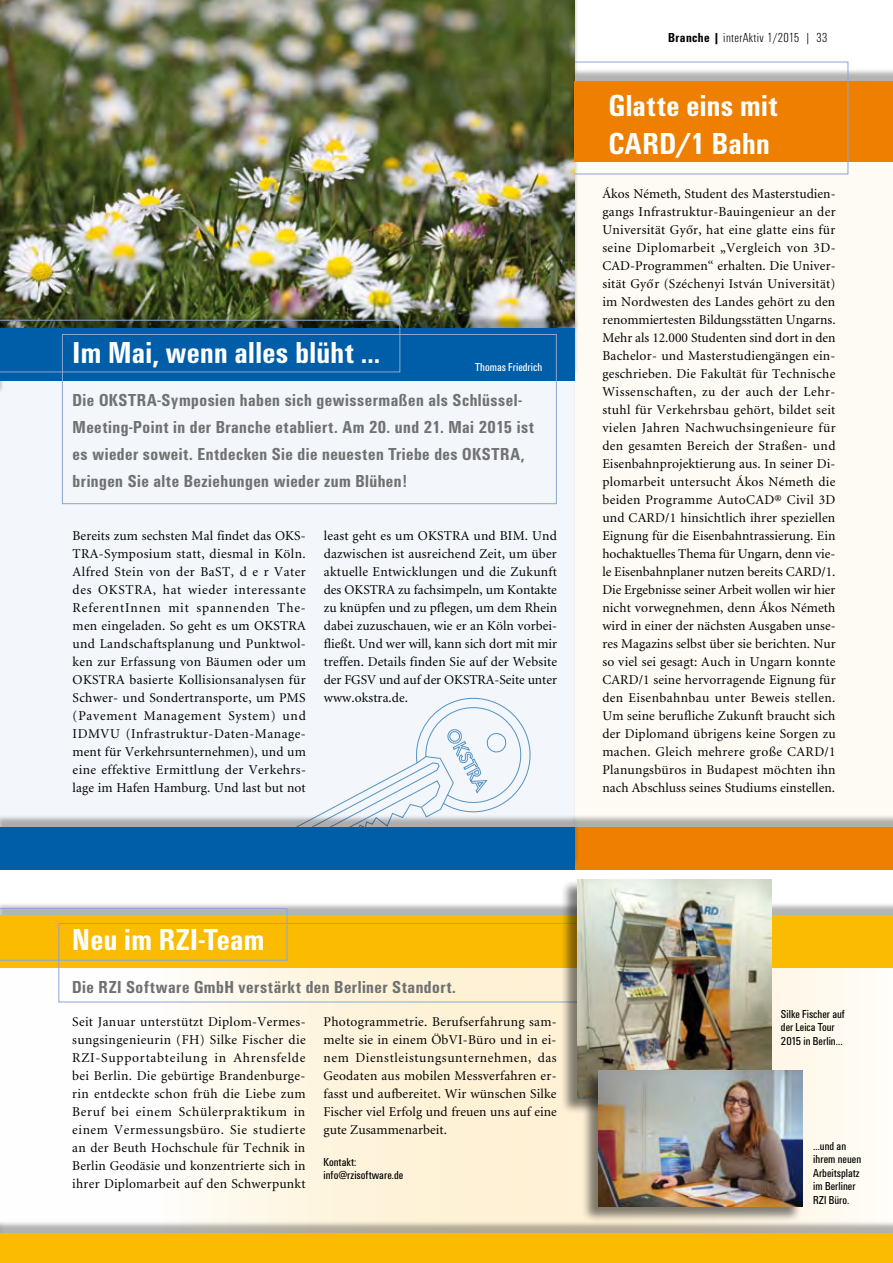
<style>
.page{position:relative;width:893px;height:1263px;background:#fff}
.page>*{position:absolute;margin:0;border:0;box-sizing:border-box;transform-origin:0 0}
.t1{font:700 condensed 31.5px/37.8px "Unitus T";letter-spacing:.01em;color:#fff}
.t2{font:700 condensed 18px/27px "Unitus T";letter-spacing:.025em;color:#707172}
.t3{font:13.5px/18px "Minion";letter-spacing:.02em;color:#000;text-align:justify}
.t4{font:300 condensed 13.5px "Unitus T";letter-spacing:.025em;color:#000}
.t5{font:condensed 12px/13.5px "Unitus T";color:#000}
.t6{font:condensed 12px "Unitus T";color:#fff}
.s1{font-weight:700}
</style>
<div class="page">
<svg style="left:58px;top:968px;width:802px;height:252px"></svg>
<div style="left:575px;top:90px;width:318px;height:763px;background:#fefaf4"></div>
<div style="left:0;top:0;width:575px;height:846px;background:#f3f6fa"></div>
<img style="left:0;top:0;width:575px;height:315px">
<hr style="left:0;top:332px;width:4px;height:62px;background:#000;opacity:.3">
<div style="left:0;top:1220px;width:893px;height:43px;background:#000;opacity:.3"></div>
<div style="left:0;top:1233px;width:893px;height:30px;background:#fabb00"></div>
<div style="left:0;top:315px;width:579px;height:62px;background:#000;opacity:.3"></div>
<div style="left:0;top:328px;width:575px;height:53px;background:#005ea8"></div>
<div style="left:0;top:320px;width:400px;height:52px;border:1px solid #8ca6d2"></div>
<div style="left:62px;top:334px;width:495px;height:170px;border:1px solid #8ca6d2"></div>
<div style="left:570px;top:814px;width:323px;height:52px;background:#000;opacity:.3"></div>
<div style="left:575px;top:827px;width:318px;height:43px;background:#ee7f00"></div>
<div style="left:570px;top:68px;width:323px;height:90px;background:#000;opacity:.3"></div>
<div style="left:575px;top:81px;width:318px;height:81px;background:#ee7f00"></div>
<div style="left:574px;top:62px;width:274px;height:112px;border:1px solid #8ca6d2"></div>
<svg style="left:320px;top:697px;width:211px;height:117px"></svg>
<div style="left:0;top:814px;width:579px;height:52px;background:#000;opacity:.3"></div>
<div style="left:0;top:827px;width:575px;height:43px;background:#005ea8"></div>
<div style="left:0;top:902px;width:893px;height:62px;background:#000;opacity:.3"></div>
<div style="left:0;top:915px;width:893px;height:53px;background:#fabb00"></div>
<div style="left:0;top:908px;width:287px;height:53px;border:1px solid #8ca6d2"></div>
<div style="left:58px;top:923px;width:684px;height:79px;border:1px solid #8ca6d2"></div>
<div style="left:560px;top:880px;width:211px;height:235px;background:#000;opacity:.5"></div>
<img style="left:577px;top:879px;width:194px;height:219px">
<div style="left:582px;top:1070px;width:220px;height:152px;background:#000;opacity:.5"></div>
<img style="left:598px;top:1070px;width:205px;height:136px">
<h1 class="t1" style="left:73px;top:333px;width:309px">Im Mai, wenn alles blüht …</h1>
<p class="t2" style="left:73px;top:386px;width:463px">Die OKSTRA-Symposien haben sich gewissermaßen als Schlüssel-Meeting-Point in der Branche etabliert. Am 20. und 21. Mai 2015 ist es wieder soweit. Entdecken Sie die neuesten Triebe des OKSTRA, bringen Sie alte Beziehungen wieder zum Blühen!</p>
<p class="t6" style="left:475px;top:360px;width:69px">Thomas Friedrich</p>
<p class="t3" style="left:73px;top:527px;width:235px;text-align:left">Bereits zum sechsten Mal findet das OKS-TRA-Symposium statt, diesmal in Köln.<br>Alfred Stein von der BaST, d e r Vater des OKSTRA, hat wieder interessante ReferentInnen mit spannenden The&shy;men eingeladen. So geht es um OKSTRA und Landschaftsplanung und Punktwol&shy;ken zur Erfassung von Bäumen oder um OKSTRA basierte Kollisionsanalysen für Schwer- und Sondertransporte, um PMS (Pavement Management System) und IDMVU (Infrastruktur-Daten-Manage&shy;ment für Verkehrsunternehmen), und um eine effektive Ermittlung der Verkehrs&shy;lage im Hafen Hamburg. Und last but not</p>
<p class="t3" style="left:324px;top:527px;width:235px">least geht es um OKSTRA und BIM. Und dazwischen ist ausreichend Zeit, um über aktuelle Entwicklungen und die Zukunft des OKSTRA zu fachsimpeln, um Kontakte zu knüpfen und zu pflegen, um dem Rhein dabei zuzuschauen, wie er an Köln vorbei&shy;fließt. Und wer will, kann sich dort mit mir treffen. Details finden Sie auf der Website der FGSV und auf der OKSTRA-Seite unter www.okstra.de.</p>
<p class="t4" style="left:668px;top:30px;width:161px"><span class="s1">Branche |</span> interAktiv 1/2015 | 33</p>
<h1 class="t1" style="left:609px;top:86px;width:170px">Glatte eins mit<br>CARD/1 Bahn</h1>
<p class="t3" style="left:602px;top:185px;width:235px">Ákos Németh, Student des Masterstudien&shy;gangs Infrastruktur-Bauingenieur an der Universität Gyo˝r, hat eine glatte eins für seine Diplomarbeit „Vergleich von 3D-CAD-Programmen“ erhalten. Die Univer&shy;sität Gyo˝r (Széchenyi István Universität) im Nordwesten des Landes gehört zu den renommiertesten Bildungsstätten Ungarns.<br>Mehr als 12.000 Studenten sind dort in den Bachelor- und Masterstudiengängen ein&shy;geschrieben. Die Fakultät für Technische Wissenschaften, zu der auch der Lehr&shy;stuhl für Verkehrsbau gehört, bildet seit vielen Jahren Nachwuchsingenieure für den gesamten Bereich der Straßen- und Eisenbahnprojektierung aus. In seiner Di&shy;plomarbeit untersucht Ákos Németh die beiden Programme AutoCAD® Civil 3D und CARD/1 hinsichtlich ihrer speziellen Eignung für die Eisenbahntrassierung. Ein hochaktuelles Thema für Ungarn, denn vie&shy;le Eisenbahnplaner nutzen bereits CARD/1.<br>Die Ergebnisse seiner Arbeit wollen wir hier nicht vorwegnehmen, denn Ákos Németh wird in einer der nächsten Ausgaben unse&shy;res Magazins selbst über sie berichten. Nur so viel sei gesagt: Auch in Ungarn konnte CARD/1 seine hervorragende Eignung für den Eisenbahnbau unter Beweis stellen.<br>Um seine berufliche Zukunft braucht sich der Diplomand übrigens keine Sorgen zu machen. Gleich mehrere große CARD/1<br>Planungsbüros in Budapest möchten ihn nach Abschluss seines Studiums einstellen.</p>
<h1 class="t1" style="left:72px;top:920px;width:194px">Neu im RZI-Team</h1>
<h2 class="t2" style="left:72px;top:973px;width:385px">Die RZI Software GmbH verstärkt den Berliner Standort.</h2>
<p class="t3" style="left:323px;top:1013px;width:235px">Photogrammetrie. Berufserfahrung sam&shy;melte sie in einem ÖbVI-Büro und in ei&shy;nem Dienstleistungsunternehmen, das Geodaten aus mobilen Messverfahren er&shy;fasst und aufbereitet. Wir wünschen Silke Fischer viel Erfolg und freuen uns auf eine gute Zusammenarbeit.</p>
<p class="t5" style="left:323px;top:1155px;width:81px">Kontakt: info@rzisoftware.de</p>
<p class="t3" style="left:72px;top:1013px;width:235px">Seit Januar unterstützt Diplom-Vermes&shy;sungsingenieurin (FH) Silke Fischer die RZI-Supportabteilung in Ahrensfelde bei Berlin. Die gebürtige Brandenburge&shy;rin entdeckte schon früh die Liebe zum Beruf bei einem Schülerpraktikum in einem Vermessungsbüro. Sie studierte an der Beuth Hochschule für Technik in Berlin Geodäsie und konzentrierte sich in ihrer Diplomarbeit auf den Schwerpunkt</p>
<p class="t5" style="left:781px;top:1006px;width:65px">Silke Fischer auf der Leica Tour<br>2015 in Berlin...</p>
<p class="t5" style="left:813px;top:1139px;width:50px">…und an ihrem neuen<br>Arbeitsplatz im Berliner<br>RZI Büro.</p>
</div>
